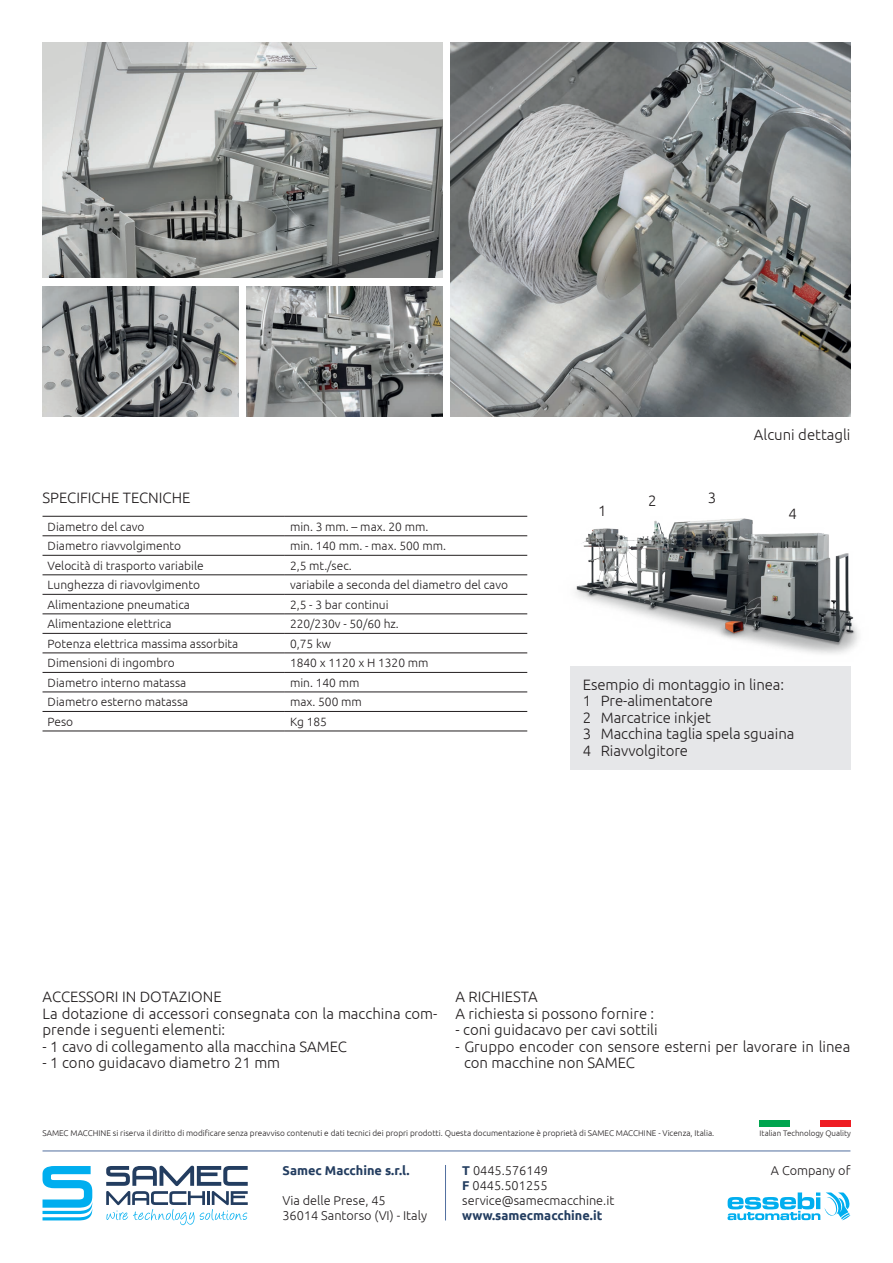
<style>
.page{position:relative;width:893px;height:1263px;background:#fff}
.page>*{position:absolute;margin:0;border:0;box-sizing:border-box;transform-origin:0 0}
.t1{font:300 15px/16.5px "Ubuntu";color:#231f20}
.t2{font:300 12.75px/15px "Ubuntu";color:#231f20}
.t3{font:700 12.75px "Ubuntu";color:#233d60}
.t4{font:300 12px "Ubuntu";color:#231f20}
.t5{font:300 8.25px "Ubuntu";color:#231f20}
.t6{font:300 7.95px "Ubuntu";color:#231f20}
.s1{font-weight:700;color:#233d60}
</style>
<div class="page">
<img style="left:43px;top:43px;width:399px;height:235px">
<img style="left:451px;top:43px;width:399px;height:374px">
<img style="left:43px;top:286px;width:195px;height:131px">
<img style="left:247px;top:286px;width:195px;height:131px">
<div style="left:570px;top:666px;width:280px;height:104px;background:#e6e7e9"></div>
<img style="left:575px;top:518px;width:284px;height:136px">
<svg style="left:43px;top:1166px;width:49px;height:54px"></svg>
<svg style="left:106px;top:1166px;width:142px;height:59px"></svg>
<svg style="left:727px;top:1192px;width:123px;height:28px"></svg>
<hr style="left:43px;top:1151px;width:807px;height:1px;background:#526f9f">
<div style="left:760px;top:1120px;width:30px;height:7px;background:#00a54f"></div>
<div style="left:820px;top:1120px;width:30px;height:7px;background:#ee1d23"></div>
<hr style="left:445px;top:1165px;width:1px;height:55px;background:#526f9f">
<hr style="left:43px;top:516px;width:242px;height:1px;background:#231f20">
<hr style="left:285px;top:516px;width:242px;height:1px;background:#231f20">
<hr style="left:43px;top:535px;width:242px;height:1px;background:#231f20">
<hr style="left:285px;top:535px;width:242px;height:1px;background:#231f20">
<hr style="left:43px;top:555px;width:242px;height:1px;background:#231f20">
<hr style="left:285px;top:555px;width:242px;height:1px;background:#231f20">
<hr style="left:43px;top:574px;width:242px;height:1px;background:#231f20">
<hr style="left:285px;top:574px;width:242px;height:1px;background:#231f20">
<hr style="left:43px;top:594px;width:242px;height:1px;background:#231f20">
<hr style="left:285px;top:594px;width:242px;height:1px;background:#231f20">
<hr style="left:43px;top:614px;width:242px;height:1px;background:#231f20">
<hr style="left:285px;top:614px;width:242px;height:1px;background:#231f20">
<hr style="left:43px;top:633px;width:242px;height:1px;background:#231f20">
<hr style="left:285px;top:633px;width:242px;height:1px;background:#231f20">
<hr style="left:43px;top:653px;width:242px;height:1px;background:#231f20">
<hr style="left:285px;top:653px;width:242px;height:1px;background:#231f20">
<hr style="left:43px;top:672px;width:242px;height:1px;background:#231f20">
<hr style="left:285px;top:672px;width:242px;height:1px;background:#231f20">
<hr style="left:43px;top:692px;width:242px;height:1px;background:#231f20">
<hr style="left:285px;top:692px;width:242px;height:1px;background:#231f20">
<hr style="left:43px;top:711px;width:242px;height:1px;background:#231f20">
<hr style="left:285px;top:711px;width:242px;height:1px;background:#231f20">
<hr style="left:43px;top:731px;width:242px;height:1px;background:#231f20">
<hr style="left:285px;top:731px;width:242px;height:1px;background:#231f20">
<p class="t1" style="left:43px;top:489px;width:149px">SPECIFICHE TECNICHE</p>
<p class="t4" style="left:48px;top:519px;width:98px">Diametro del cavo</p>
<p class="t4" style="left:290px;top:519px;width:140px">min. 3 mm. – max. 20 mm.</p>
<p class="t4" style="left:48px;top:539px;width:135px">Diametro riavvolgimento</p>
<p class="t4" style="left:290px;top:539px;width:158px">min. 140 mm. - max. 500 mm.</p>
<p class="t4" style="left:48px;top:558px;width:158px">Velocità di trasporto variabile</p>
<p class="t4" style="left:290px;top:558px;width:63px">2,5 mt./sec.</p>
<p class="t4" style="left:48px;top:578px;width:154px">Lunghezza di riavovlgimento</p>
<p class="t4" style="left:290px;top:578px;width:220px">variabile a seconda del diametro del cavo</p>
<p class="t4" style="left:48px;top:597px;width:144px">Alimentazione pneumatica</p>
<p class="t4" style="left:290px;top:597px;width:100px">2,5 - 3 bar continui</p>
<p class="t4" style="left:48px;top:617px;width:125px">Alimentazione elettrica</p>
<p class="t4" style="left:290px;top:617px;width:110px">220/230v - 50/60 hz.</p>
<p class="t4" style="left:48px;top:636px;width:192px">Potenza elettrica massima assorbita</p>
<p class="t4" style="left:290px;top:636px;width:43px">0,75 kw</p>
<p class="t4" style="left:48px;top:656px;width:129px">Dimensioni di ingombro</p>
<p class="t4" style="left:290px;top:656px;width:140px">1840 x 1120 x H 1320 mm</p>
<p class="t4" style="left:48px;top:675px;width:140px">Diametro interno matassa</p>
<p class="t4" style="left:290px;top:675px;width:71px">min. 140 mm</p>
<p class="t4" style="left:48px;top:695px;width:142px">Diametro esterno matassa</p>
<p class="t4" style="left:290px;top:695px;width:73px">max. 500 mm</p>
<p class="t4" style="left:48px;top:714px;width:27px">Peso</p>
<p class="t4" style="left:290px;top:714px;width:38px">Kg 185</p>
<p class="t1" style="left:598px;top:502px;width:10px">1</p>
<p class="t1" style="left:648px;top:492px;width:10px">2</p>
<p class="t1" style="left:708px;top:489px;width:10px">3</p>
<p class="t1" style="left:754px;top:426px;width:98px">Alcuni dettagli</p>
<p class="t1" style="left:788px;top:505px;width:10px">4</p>
<p class="t1" style="left:583px;top:676px;width:213px">Esempio di montaggio in linea:<br>1 Pre-alimentatore<br>2 Marcatrice inkjet<br>3 Macchina taglia spela sguaina<br>4 Riavvolgitore</p>
<p class="t1" style="left:43px;top:988px;width:396px">ACCESSORI IN DOTAZIONE<br>La dotazione di accessori consegnata con la macchina com&shy;prende i seguenti elementi:</p>
<p class="t1" style="left:43px;top:1038px;width:306px">- 1 cavo di collegamento alla macchina SAMEC</p>
<p class="t1" style="left:43px;top:1054px;width:239px">- 1 cono guidacavo diametro 21 mm</p>
<p class="t1" style="left:455px;top:988px;width:200px">A RICHIESTA<br>A richiesta si possono fornire :</p>
<p class="t1" style="left:455px;top:1021px;width:204px">- coni guidacavo per cavi sottili</p>
<p class="t1" style="left:464px;top:1038px;width:388px;text-indent:-9px">- Gruppo encoder con sensore esterni per lavorare in linea con macchine non SAMEC</p>
<p class="t5" style="left:43px;top:1128px;width:673px">SAMEC MACCHINE si riserva il diritto di modificare senza preavviso contenuti e dati tecnici dei propri prodotti. Questa documentazione è proprietà di SAMEC MACCHINE - Vicenza, Italia.</p>
<p class="t6" style="left:760px;top:1128px;width:93px">Italian Technology Quality</p>
<p class="t3" style="left:282px;top:1163px;width:129px">Samec Macchine s.r.l.</p>
<p class="t2" style="left:282px;top:1193px;width:146px">Via delle Prese, 45<br>36014 Santorso (VI) - Italy</p>
<p class="t2" style="left:462px;top:1163px;width:87px"><span class="s1">T</span> 0445.576149</p>
<p class="t2" style="left:771px;top:1163px;width:81px">A Company of</p>
<p class="t2" style="left:462px;top:1178px;width:154px"><span class="s1">F</span> 0445.501255 service@samecmacchine.it</p>
<p class="t3" style="left:462px;top:1208px;width:142px">www.samecmacchine.it</p>
</div>
